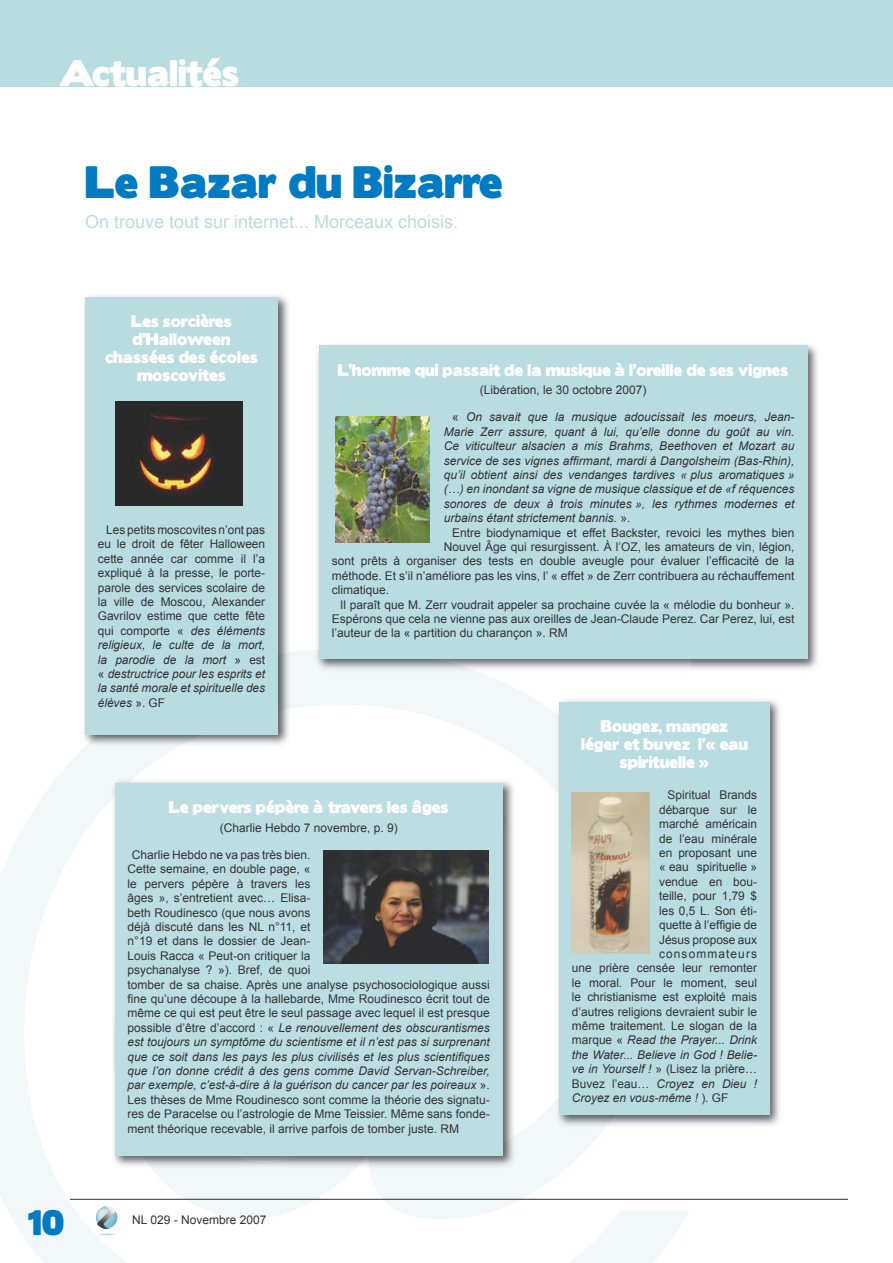
<style>
.page{position:relative;width:893px;height:1263px;background:#fff}
.page>*{position:absolute;margin:0;border:0;box-sizing:border-box;transform-origin:0 0}
.t1{font:780px "Arial";color:#f2f8fa}
.t2{font:40.5px "Boris Black Bloxx";color:#007ac1}
.t3{font:33px "Boris Black Bloxx";color:#fff}
.t4{font:31.5px "Boris Black Bloxx";color:#007ac1}
.t5{font:18px "Arial";color:#b9dce1}
.t6{font:15px/18px "Boris Black Bloxx";color:#fff;text-align:center}
.t7{font:12px/14.4px "Arial";color:#323235;text-align:justify}
.t8{font:italic 12px/14.4px "Arial";color:#323235;text-align:justify}
.t9{font:12px "Arial";letter-spacing:.095em;color:#323235}
.s1{font-style:normal}
.s2{font-style:italic}
</style>
<div class="page">
<div style="left:0;top:0;width:893px;height:86px;background:#b9dce1"></div>
<img style="left:83px;top:295px;width:206px;height:355px">
<img style="left:83px;top:650px;width:210px;height:98px">
<div style="left:85px;top:297px;width:193px;height:437px;background:#b9dce1"></div>
<img style="left:115px;top:402px;width:127px;height:104px">
<img style="left:110px;top:778px;width:407px;height:390px">
<div style="left:115px;top:783px;width:388px;height:373px;background:#bcdee2"></div>
<img style="left:323px;top:851px;width:166px;height:112px">
<img style="left:690px;top:699px;width:90px;height:427px">
<img style="left:554px;top:699px;width:136px;height:430px">
<div style="left:559px;top:702px;width:211px;height:413px;background:#b9dce1"></div>
<img style="left:572px;top:792px;width:78px;height:161px">
<img style="left:316px;top:344px;width:502px;height:326px">
<img style="left:314px;top:650px;width:376px;height:23px">
<div style="left:319px;top:346px;width:488px;height:313px;background:#b9dce1"></div>
<img style="left:335px;top:416px;width:95px;height:126px">
<img style="left:96px;top:1206px;width:22px;height:29px">
<hr style="left:70px;top:1199px;width:777px;height:1px;background:#59585c">
<h3 class="t3" style="left:59px;top:49px;width:182px">Actualités</h3>
<h2 class="t2" style="left:85px;top:151px;width:419px">Le Bazar du Bizarre</h2>
<h3 class="t5" style="left:85px;top:210px;width:375px">On trouve tout sur internet... Morceaux choisis.</h3>
<p class="t6" style="left:105px;top:313px;width:154px">Les sorcières d’Halloween chassées des écoles moscovites</p>
<p class="t6" style="left:338px;top:361px;width:452px">L’homme qui passait de la musique à l’oreille de ses vignes</p>
<p class="t7" style="left:480px;top:383px;width:168px">(Libération, le 30 octobre 2007)</p>
<p class="t8" style="left:444px;top:410px;width:352px;text-indent:9px"><span class="s1">«</span> On savait que la musique adoucissait les moeurs, Jean-Marie Zerr assure, quant à lui, qu’elle donne du goût au vin.<br>Ce viticulteur alsacien a mis Brahms, Beethoven et Mozart au service de ses vignes affirmant, mardi à Dangolsheim (Bas-Rhin), qu’il obtient ainsi des vendanges tardives « plus aromatiques » (…) en inondant sa vigne de musique classique et de «f réquences sonores de deux à trois minutes », les rythmes modernes et urbains étant strictement bannis. <span class="s1">».</span></p>
<p class="t7" style="left:452px;top:525px;width:344px">Entre biodynamique et effet Backster, revoici les mythes bien</p>
<p class="t7" style="left:444px;top:540px;width:352px">Nouvel Âge qui resurgissent. À l’OZ, les amateurs de vin, légion,</p>
<p class="t7" style="left:332px;top:554px;width:464px">sont prêts à organiser des tests en double aveugle pour évaluer l’efficacité de la</p>
<p class="t7" style="left:332px;top:568px;width:464px">méthode. Et s’il n’améliore pas les vins, l’ « effet » de Zerr contribuera au réchauffement</p>
<p class="t7" style="left:332px;top:583px;width:59px">climatique.</p>
<p class="t7" style="left:340px;top:597px;width:456px">Il paraît que M. Zerr voudrait appeler sa prochaine cuvée la « mélodie du bonheur ».</p>
<p class="t7" style="left:332px;top:612px;width:464px">Espérons que cela ne vienne pas aux oreilles de Jean-Claude Perez. Car Perez, lui, est</p>
<p class="t7" style="left:332px;top:626px;width:238px">l’auteur de la « partition du charançon ». RM</p>
<p class="t7" style="left:98px;top:523px;width:169px;text-indent:9px">Les petits moscovites n’ont pas eu le droit de fêter Halloween cette année car comme il l’a expliqué à la presse, le porte&shy;parole des services scolaire de la ville de Moscou, Alexander Gavrilov estime que cette fête qui comporte « <span class="s2">des éléments religieux, le culte de la mort, la parodie de la mort</span> » est « <span class="s2">destructrice pour les esprits et la santé morale et spirituelle des élèves</span> ». GF</p>
<h1 class="t1" style="left:-74px;top:433px;width:793px">@</h1>
<p class="t6" style="left:581px;top:718px;width:168px">Bougez, mangez léger et buvez l’« eau spirituelle »</p>
<p class="t7" style="left:668px;top:788px;width:91px">Spiritual Brands</p>
<p class="t7" style="left:659px;top:802px;width:99px">débarque sur le</p>
<p class="t7" style="left:659px;top:817px;width:99px">marché américain</p>
<p class="t7" style="left:659px;top:831px;width:99px">de l’eau minérale</p>
<p class="t7" style="left:659px;top:846px;width:99px">en proposant une</p>
<p class="t7" style="left:659px;top:860px;width:99px">« eau spirituelle »</p>
<p class="t7" style="left:659px;top:874px;width:99px">vendue en bou-</p>
<p class="t7" style="left:659px;top:889px;width:99px">teille, pour 1,79 $</p>
<p class="t7" style="left:659px;top:903px;width:99px">les 0,5 L. Son éti-</p>
<p class="t7" style="left:659px;top:918px;width:99px">quette à l’effigie de</p>
<p class="t7" style="left:659px;top:932px;width:99px">Jésus propose aux</p>
<p class="t9" style="left:659px;top:946px;width:99px">consommateurs</p>
<p class="t7" style="left:572px;top:961px;width:187px">une prière censée leur remonter</p>
<p class="t7" style="left:572px;top:975px;width:187px">le moral. Pour le moment, seul</p>
<p class="t7" style="left:572px;top:990px;width:187px">le christianisme est exploité mais</p>
<p class="t7" style="left:572px;top:1004px;width:187px">d’autres religions devraient subir le</p>
<p class="t7" style="left:572px;top:1018px;width:187px">même traitement. Le slogan de la</p>
<p class="t8" style="left:572px;top:1033px;width:187px"><span class="s1">marque «</span> Read the Prayer... Drink</p>
<p class="t8" style="left:572px;top:1047px;width:187px">the Water... Believe in God ! Belie-</p>
<p class="t7" style="left:572px;top:1062px;width:187px"><span class="s2">ve in Yourself !</span> » (Lisez la prière…</p>
<p class="t8" style="left:572px;top:1076px;width:187px"><span class="s1">Buvez l’eau…</span> Croyez en Dieu !</p>
<p class="t8" style="left:572px;top:1091px;width:158px">Croyez en vous-même ! <span class="s1">). GF</span></p>
<p class="t6" style="left:169px;top:799px;width:281px">Le pervers pépère à travers les âges</p>
<p class="t7" style="left:220px;top:820px;width:180px">(Charlie Hebdo 7 novembre, p. 9)</p>
<p class="t7" style="left:128px;top:847px;width:364px;text-align:left;text-indent:4px">Charlie Hebdo ne va pas très bien.<br>Cette semaine, en double page, «<br>le pervers pépère à travers les<br>âges », s’entretient avec… Elisa-<br>beth Roudinesco (que nous avons<br>déjà discuté dans les NL n°11, et<br>n°19 et dans le dossier de Jean-<br>Louis Racca « Peut-on critiquer la<br>psychanalyse ? »). Bref, de quoi<br>tomber de sa chaise. Après une analyse psychosociologique aussi fine qu’une découpe à la hallebarde, Mme Roudinesco écrit tout de même ce qui est peut être le seul passage avec lequel il est presque possible d’être d’accord : « <span class="s2">Le renouvellement des obscurantismes est toujours un symptôme du scientisme et il n’est pas si surprenant que ce soit dans les pays les plus civilisés et les plus scientifiques que l’on donne crédit à des gens comme David Servan-Schreiber, par exemple, c’est-à-dire à la guérison du cancer par les poireaux</span> ».<br>Les thèses de Mme Roudinesco sont comme la théorie des signatu&shy;res de Paracelse ou l’astrologie de Mme Teissier. Même sans fonde&shy;ment théorique recevable, il arrive parfois de tomber juste. RM</p>
<h3 class="t4" style="left:28px;top:1199px;width:38px">10</h3>
<p class="t7" style="left:132px;top:1212px;width:136px">NL 029 - Novembre 2007</p>
</div>
